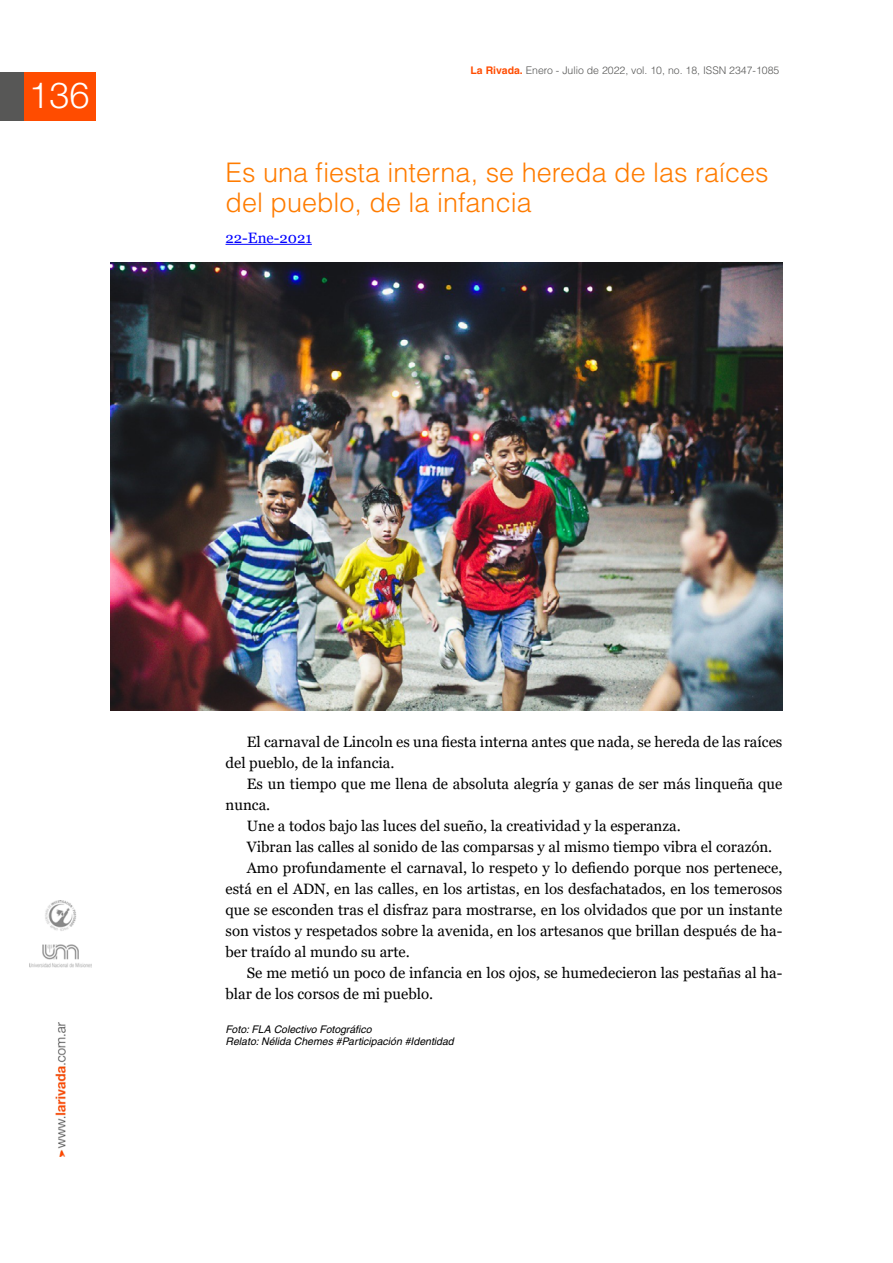
<style>
.page{position:relative;width:893px;height:1263px;background:#fff}
.page>*{position:absolute;margin:0;border:0;box-sizing:border-box;transform-origin:0 0}
.t1{font:300 36px "Helvetica Neue";color:#fff}
.Subtitulo_EN_FOCO_05{font:300 27px/30px "Helvetica";color:#ff7c00}
.cuerpo_rivada{font:15px/21px "Georgia";color:#000}
.cuerpo_rivada-2{font:15px "Georgia";color:#00f}
.Pie{font:italic 10.5px "Helvetica";color:#000}
.t2{font:300 10.5px "Helvetica";color:#575756}
.s1{font-weight:700;color:#ff4c00}
</style>
<div class="page">
<div style="left:24px;top:73px;width:72px;height:48px;background:#ff4c00"></div>
<div style="left:0;top:73px;width:24px;height:48px;background:#575756"></div>
<img style="left:29px;top:901px;width:63px;height:256px">
<hr style="left:226px;top:244px;width:86px;height:1px;background:#00f">
<img style="left:111px;top:263px;width:671px;height:448px">
<h1 class="t1" style="left:29px;top:73px;width:62px">136</h1>
<p class="t2" style="left:471px;top:63px;width:310px"><span class="s1">La Rivada.</span> Enero - Julio de 2022, vol. 10, no. 18, ISSN 2347-1085</p>
<p class="Subtitulo_EN_FOCO_05" style="left:226px;top:157px;width:545px">Es una fiesta interna, se hereda de las raíces del pueblo, de la infancia</p>
<p class="cuerpo_rivada-2" style="left:226px;top:229px;width:88px">22-Ene-2021</p>
<p class="cuerpo_rivada" style="left:226px;top:732px;width:558px;text-indent:21px">El carnaval de Lincoln es una fiesta interna antes que nada, se hereda de las raíces del pueblo, de la infancia.</p>
<p class="cuerpo_rivada" style="left:226px;top:774px;width:558px;text-indent:21px">Es un tiempo que me llena de absoluta alegría y ganas de ser más linqueña que nunca.</p>
<p class="cuerpo_rivada" style="left:247px;top:816px;width:435px">Une a todos bajo las luces del sueño, la creatividad y la esperanza.</p>
<p class="cuerpo_rivada" style="left:247px;top:837px;width:527px">Vibran las calles al sonido de las comparsas y al mismo tiempo vibra el corazón.</p>
<p class="cuerpo_rivada" style="left:226px;top:858px;width:558px;text-align:justify;text-indent:21px">Amo profundamente el carnaval, lo respeto y lo defiendo porque nos pertenece, está en el ADN, en las calles, en los artistas, en los desfachatados, en los temerosos que se esconden tras el disfraz para mostrarse, en los olvidados que por un instante son vistos y respetados sobre la avenida, en los artesanos que brillan después de ha&shy;ber traído al mundo su arte.</p>
<p class="cuerpo_rivada" style="left:226px;top:963px;width:558px;text-indent:21px">Se me metió un poco de infancia en los ojos, se humedecieron las pestañas al ha&shy;blar de los corsos de mi pueblo.</p>
<p class="Pie" style="left:226px;top:1023px;width:148px">Foto: FLA Colectivo Fotográfico</p>
<p class="Pie" style="left:226px;top:1035px;width:230px">Relato: Nélida Chemes #Participación #Identidad</p>
</div>
